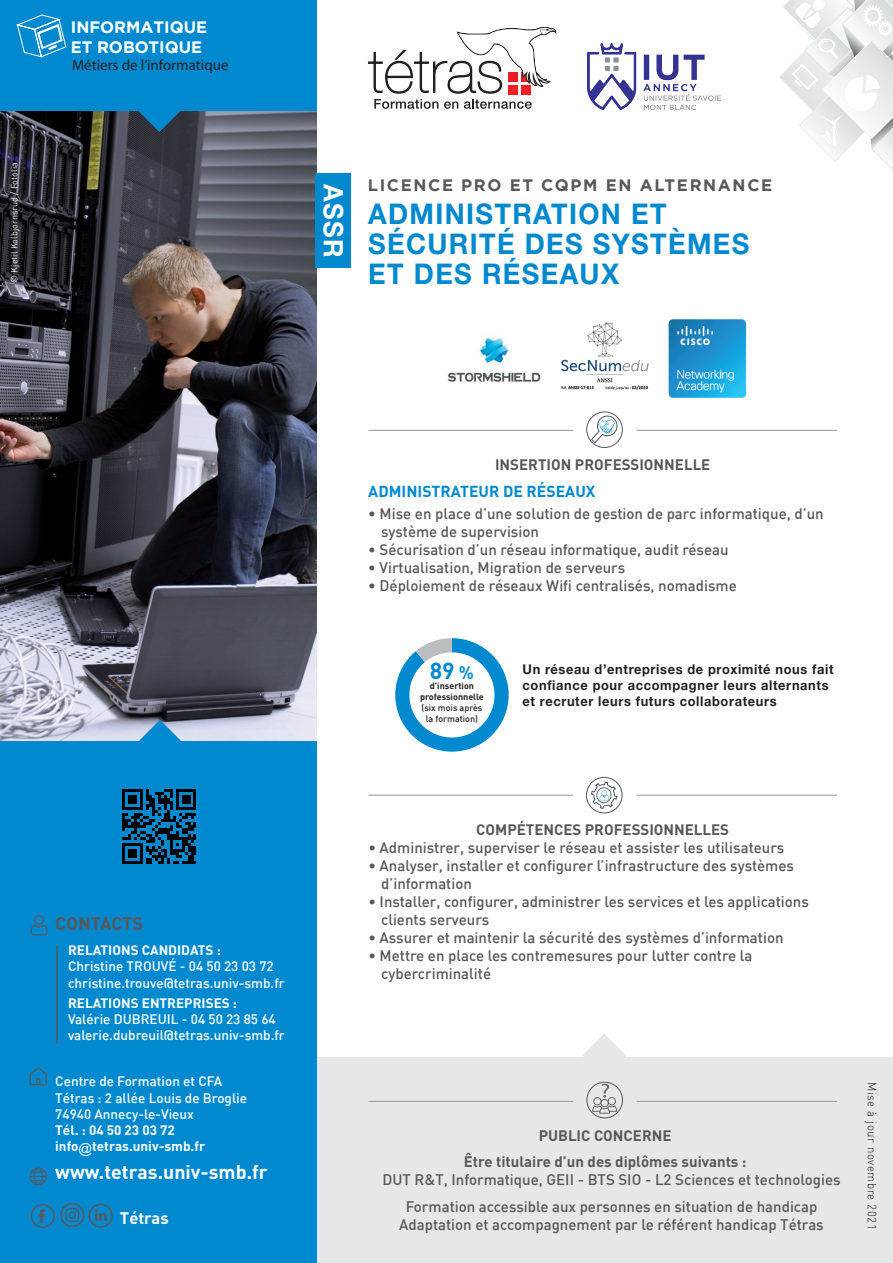
<style>
.page{position:relative;width:893px;height:1263px;background:#fff}
.page>*{position:absolute;margin:0;border:0;box-sizing:border-box;transform-origin:0 0}
.t1{font:700 28.5px/30px "Helvetica Neue LT Std";letter-spacing:.05em;color:#0089cf;scale:.95 1}
.t2{font:700 27px "Helvetica Neue LT Std";color:#fff;scale:.95 1}
.t3{font:700 22.95px "DIN";color:#0089cf}
.t4{font:700 19.5px "DIN";color:#fff}
.t5{font:700 18px "DIN";color:#57585a}
.t6{font:700 16.5px "Gotham";letter-spacing:.1em;color:#57585a}
.t7{font:700 16.5px/19.8px "Gotham";color:#fff}
.t8{font:700 16.5px "DIN";color:#fff}
.t9{font:700 15.75px "DIN";color:#0089cf}
.t10{font:500 15px/18px "DIN";color:#57585a}
.t11{font:700 15px/26.5px "DIN";color:#57585a;text-align:center}
.t12{font:15px "Myriad Pro";color:#231f20}
.t13{font:500 13.5px/16.2px "DIN";color:#fff}
.t14{font:700 13.5px/16.2px "Helvetica Neue LT Std";letter-spacing:.05em;color:#231f20;scale:.95 1}
.t15{font:700 13.5px/16.2px "DIN";color:#fff}
.t16{font:300 12px "DIN";letter-spacing:.05em;color:#231f20;scale:.95 1}
.t17{font:9px "DIN Pro";color:#fff}
.t18{font:700 9px/10.8px "DIN";color:#231f20;text-align:center}
.t19{font:500 9px/10.8px "DIN";color:#231f20;text-align:center}
.s1{font-family:"Arial";font-weight:400}
.s2{font-size:17.85px}
</style>
<div class="page">
<div style="left:316px;top:1057px;width:577px;height:206px;background:#e6e7e9"></div>
<svg style="left:592px;top:1084px;width:25px;height:29px"></svg>
<div style="left:586px;top:1082px;width:37px;height:36px;border:1px solid #57585a;border-radius:50%"></div>
<hr style="left:368px;top:1101px;width:205px;height:1px;background:#939598">
<hr style="left:637px;top:1101px;width:200px;height:1px;background:#939598">
<svg style="left:583px;top:1034px;width:43px;height:23px"></svg>
<svg style="left:779px;top:0;width:114px;height:170px"></svg>
<img style="left:0;top:110px;width:316px;height:632px">
<div style="left:0;top:742px;width:316px;height:521px;background:#0089cf"></div>
<svg style="left:138px;top:720px;width:44px;height:22px"></svg>
<div style="left:0;top:0;width:316px;height:110px;background:#0089cf"></div>
<svg style="left:138px;top:110px;width:43px;height:22px"></svg>
<img style="left:448px;top:336px;width:93px;height:46px">
<svg style="left:17px;top:15px;width:49px;height:42px"></svg>
<svg style="left:395px;top:638px;width:114px;height:114px"></svg>
<svg style="left:368px;top:27px;width:188px;height:82px"></svg>
<img style="left:588px;top:43px;width:132px;height:67px">
<svg style="left:122px;top:789px;width:74px;height:75px"></svg>
<svg style="left:30px;top:1167px;width:17px;height:18px"></svg>
<svg style="left:30px;top:1067px;width:17px;height:18px"></svg>
<svg style="left:31px;top:915px;width:17px;height:20px"></svg>
<hr style="left:56px;top:946px;width:2px;height:97px;background:#57585a">
<div style="left:31px;top:1204px;width:24px;height:24px;border:2px solid #57585a;border-radius:50%"></div>
<svg style="left:39px;top:1209px;width:6px;height:14px"></svg>
<div style="left:60px;top:1203px;width:24px;height:24px;border:2px solid #57585a;border-radius:11px"></div>
<svg style="left:66px;top:1208px;width:13px;height:14px"></svg>
<div style="left:89px;top:1203px;width:24px;height:25px;border:2px solid #57585a;border-radius:50%"></div>
<svg style="left:95px;top:1209px;width:12px;height:12px"></svg>
<img style="left:668px;top:320px;width:79px;height:77px">
<img style="left:561px;top:322px;width:88px;height:68px">
<div style="left:586px;top:411px;width:37px;height:37px;border:1px solid #57585a;border-radius:50%"></div>
<svg style="left:591px;top:415px;width:27px;height:28px"></svg>
<div style="left:586px;top:777px;width:36px;height:36px;border:1px solid #57585a;border-radius:50%"></div>
<svg style="left:591px;top:781px;width:27px;height:28px"></svg>
<div style="left:316px;top:173px;width:35px;height:95px;background:#0089cf"></div>
<hr style="left:368px;top:795px;width:205px;height:1px;background:#939598">
<hr style="left:637px;top:795px;width:200px;height:1px;background:#939598">
<hr style="left:368px;top:430px;width:205px;height:1px;background:#939598">
<hr style="left:637px;top:430px;width:200px;height:1px;background:#939598">
<p class="t17" style="left:8px;top:283px;width:122px;rotate:-90deg">© Kjetil Kolbjornsrud / Fotolia</p>
<p class="t7" style="left:71px;top:18px;width:138px">INFORMATIQUE<br>ET ROBOTIQUE</p>
<p class="t12" style="left:72px;top:55px;width:158px">Métiers de l’informatique</p>
<h2 class="t2" style="left:350px;top:184px;width:79px;rotate:90deg">ASSR</h2>
<p class="t6" style="left:368px;top:174px;width:406px">LICENCE PRO ET CQPM EN ALTERNANCE</p>
<h1 class="t1" style="left:368px;top:198px;width:403px">ADMINISTRATION ET<br>SÉCURITÉ DES SYSTÈMES<br>ET DES RÉSEAUX</h1>
<p class="t5" style="left:55px;top:912px;width:89px">CONTACTS</p>
<p class="t15" style="left:68px;top:942px;width:154px">RELATIONS CANDIDATS :</p>
<p class="t13" style="left:68px;top:958px;width:218px">Christine TROUVÉ - 04 50 23 03 72 christine.trouve@tetras.univ-smb.fr</p>
<p class="t15" style="left:68px;top:994px;width:171px">RELATIONS ENTREPRISES :</p>
<p class="t13" style="left:68px;top:1011px;width:218px">Valérie DUBREUIL - 04 50 23 85 64 valerie.dubreuil@tetras.univ-smb.fr</p>
<p class="t13" style="left:55px;top:1073px;width:193px">Centre de Formation et CFA<br>Tétras : 2 allée Louis de Broglie<br>74940 Annecy-le-Vieux</p>
<p class="t15" style="left:55px;top:1121px;width:151px">Tél. : 04 50 23 03 72 info<span class="s1">@</span>tetras.univ-smb.fr</p>
<h3 class="t4" style="left:55px;top:1160px;width:214px">www.tetras.univ-smb.fr</h3>
<p class="t8" style="left:120px;top:1207px;width:50px">Tétras</p>
<p class="t11" style="left:495px;top:450px;width:217px">INSERTION PROFESSIONNELLE</p>
<p class="t9" style="left:368px;top:481px;width:229px">ADMINISTRATEUR DE RÉSEAUX</p>
<p class="t10" style="left:381px;top:504px;width:444px;text-indent:-13px">• Mise en place d’une solution de gestion de parc informatique, d’un système de supervision</p>
<p class="t10" style="left:368px;top:540px;width:362px">• Sécurisation d’un réseau informatique, audit réseau</p>
<p class="t10" style="left:368px;top:558px;width:258px">• Virtualisation, Migration de serveurs</p>
<p class="t10" style="left:368px;top:576px;width:370px">• Déploiement de réseaux Wifi centralisés, nomadisme</p>
<h3 class="t3" style="left:430px;top:655px;width:46px">89 <span class="s2">%</span></h3>
<p class="t18" style="left:420px;top:680px;width:65px">d’insertion professionnelle</p>
<p class="t19" style="left:421px;top:702px;width:62px">(six mois après la formation)</p>
<p class="t14" style="left:523px;top:661px;width:329px">Un réseau d’entreprises de proximité nous fait confiance pour accompagner leurs alternants et recruter leurs futurs collaborateurs</p>
<p class="t11" style="left:476px;top:816px;width:254px">COMPÉTENCES PROFESSIONNELLES</p>
<p class="t10" style="left:368px;top:838px;width:417px">• Administrer, superviser le réseau et assister les utilisateurs</p>
<p class="t10" style="left:381px;top:856px;width:414px;text-indent:-13px">• Analyser, installer et configurer l’infrastructure des systèmes d’information</p>
<p class="t10" style="left:381px;top:892px;width:429px;text-indent:-13px">• Installer, configurer, administrer les services et les applications clients serveurs</p>
<p class="t10" style="left:368px;top:928px;width:417px">• Assurer et maintenir la sécurité des systèmes d’information</p>
<p class="t10" style="left:381px;top:946px;width:373px;text-indent:-13px">• Mettre en place les contremesures pour lutter contre la cybercriminalité</p>
<p class="t11" style="left:464px;top:1121px;width:284px">PUBLIC CONCERNE<br>Être titulaire d’un des diplômes suivants :</p>
<p class="t10" style="left:382px;top:1166px;width:460px;line-height:26.5px;text-align:center">DUT R&amp;T, Informatique, GEII - BTS SIO - L2 Sciences et technologies<br>Formation accessible aux personnes en situation de handicap</p>
<p class="t10" style="left:399px;top:1215px;width:426px">Adaptation et accompagnement par le référent handicap Tétras</p>
<p class="t16" style="left:879px;top:1082px;width:157px;rotate:90deg">Mise à jour novembre 2021</p>
</div>
